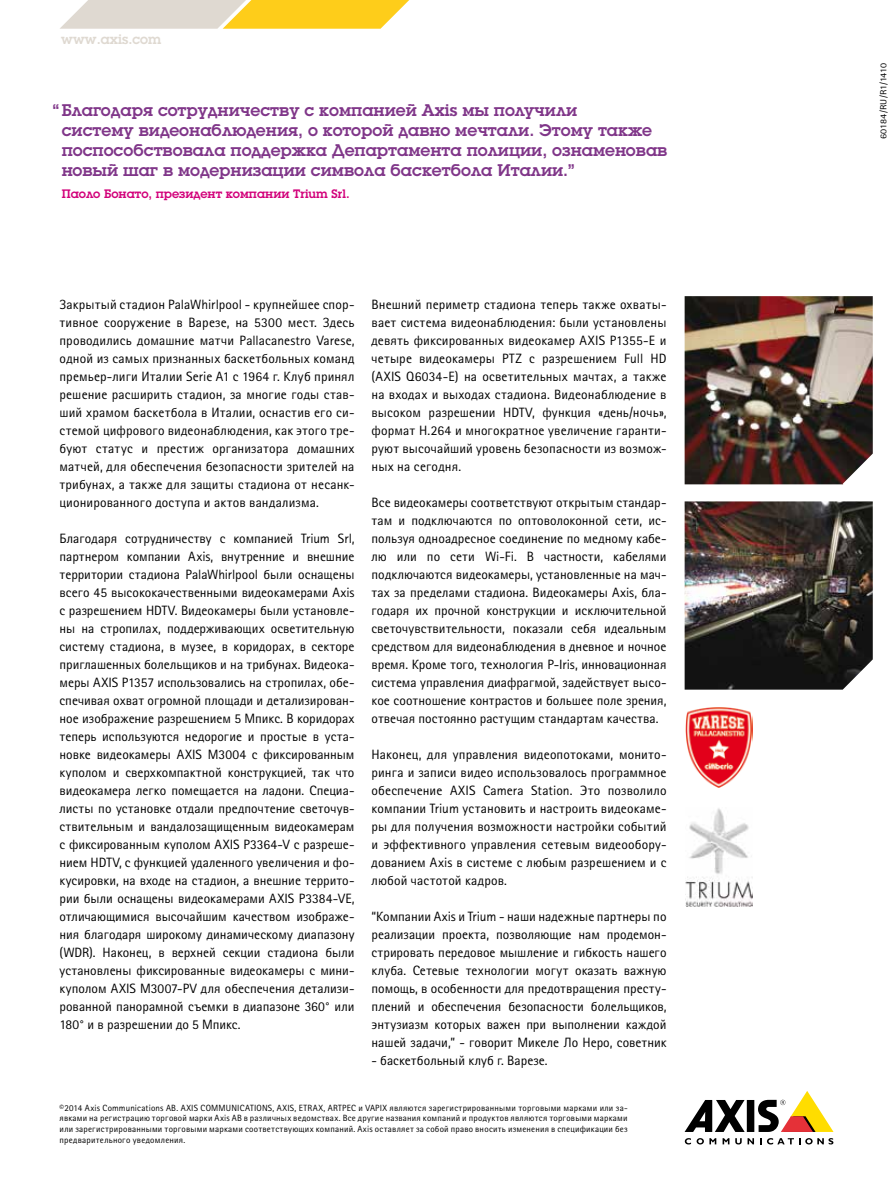
<style>
.page{position:relative;width:893px;height:1191px;background:#fff}
.page>*{position:absolute;margin:0;border:0;box-sizing:border-box;transform-origin:0 0}
.t1{font:600 16.5px/19.8px "Lubalin Graph ECG";color:#803689}
.t2{font:13.5px/18px "Rotis Sans Cyrillic";letter-spacing:.005em;color:#000;text-align:justify}
.t3{font:600 13.5px "Lubalin Graph ECG";color:#dfd9d1}
.t4{font:600 12px "Lubalin Graph ECG";color:#d2007a}
.t5{font:9px/10.8px "Rotis Sans Cyrillic";letter-spacing:.025em;color:#000;text-align:justify}
.t6{font:9px "Rotis Sans Serif Pro";letter-spacing:-.01em;color:#000;scale:1.12 1}
.s1{font-family:"Rotis Sans Serif Pro"}
</style>
<div class="page">
<div style="left:747px;top:1100px;width:7px;height:32px;background:#000"></div>
<svg style="left:685px;top:1100px;width:60px;height:32px"></svg>
<svg style="left:758px;top:1091px;width:75px;height:41px"></svg>
<svg style="left:685px;top:1138px;width:6px;height:6px"></svg>
<svg style="left:697px;top:1138px;width:19px;height:6px"></svg>
<svg style="left:723px;top:1138px;width:6px;height:6px"></svg>
<svg style="left:735px;top:1138px;width:19px;height:6px"></svg>
<svg style="left:760px;top:1138px;width:73px;height:6px"></svg>
<svg style="left:60px;top:0;width:349px;height:29px;background:#f0d783"></svg>
<img style="left:685px;top:296px;width:188px;height:188px">
<img style="left:685px;top:501px;width:188px;height:188px">
<img style="left:685px;top:707px;width:67px;height:80px">
<img style="left:685px;top:808px;width:67px;height:98px">
<p class="t3" style="left:61px;top:30px;width:102px">www.axis.com</p>
<p class="t1" style="left:62px;top:101px;width:607px;text-indent:-9px">“ Благодаря сотрудничеству с компанией Axis мы получили<br>систему видеонаблюдения, о которой давно мечтали. Этому также поспособствовала поддержка Департамента полиции, ознаменовав новый шаг в модернизации символа баскетбола Италии.”</p>
<p class="t4" style="left:62px;top:186px;width:289px">Паоло Бонато, президент компании Trium Srl.</p>
<p class="t2" style="left:60px;top:296px;width:297px">Закрытый стадион PalaWhirlpool - крупнейшее спор&shy;тивное сооружение в Варезе, на 5300 мест. Здесь проводились домашние матчи Pallacanestro Varese, одной из самых признанных баскетбольных команд премьер-лиги Италии Serie A1 с 1964 г. Клуб принял решение расширить стадион, за многие годы став&shy;ший храмом баскетбола в Италии, оснастив его си&shy;стемой цифрового видеонаблюдения, как этого тре&shy;буют статус и престиж организатора домашних матчей, для обеспечения безопасности зрителей на трибунах, а также для защиты стадиона от несанк&shy;ционированного доступа и актов вандализма.</p>
<p class="t2" style="left:60px;top:530px;width:297px">Благодаря сотрудничеству с компанией Trium Srl, партнером компании Axis, внутренние и внешние территории стадиона PalaWhirlpool были оснащены всего 45 высококачественными видеокамерами Axis с разрешением HDTV. Видеокамеры были установле&shy;ны на стропилах, поддерживающих осветительную систему стадиона, в музее, в коридорах, в секторе приглашенных болельщиков и на трибунах. Видеока&shy;меры AXIS P1357 использовались на стропилах, обе&shy;спечивая охват огромной площади и детализирован&shy;ное изображение разрешением 5 Мпикс. В коридорах теперь используются недорогие и простые в уста&shy;новке видеокамеры AXIS M3004 с фиксированным куполом и сверхкомпактной конструкцией, так что видеокамера легко помещается на ладони. Специа&shy;листы по установке отдали предпочтение светочув&shy;ствительным и вандалозащищенным видеокамерам с фиксированным куполом AXIS P3364-V с разреше&shy;нием HDTV, с функцией удаленного увеличения и фо&shy;кусировки, на входе на стадион, а внешние террито&shy;рии были оснащены видеокамерами AXIS P3384-VE, отличающимися высочайшим качеством изображе&shy;ния благодаря широкому динамическому диапазону (WDR). Наконец, в верхней секции стадиона были установлены фиксированные видеокамеры с мини&shy;куполом AXIS M3007-PV для обеспечения детализи&shy;рованной панорамной съемки в диапазоне 360° или 180° и в разрешении до 5 Мпикс.</p>
<p class="t2" style="left:372px;top:296px;width:296px">Внешний периметр стадиона теперь также охваты&shy;вает система видеонаблюдения: были установлены девять фиксированных видеокамер AXIS P1355-E и четыре видеокамеры PTZ с разрешением Full HD (AXIS Q6034-E) на осветительных мачтах, а также на входах и выходах стадиона. Видеонаблюдение в высоком разрешении HDTV, функция «день/ночь», формат H.264 и многократное увеличение гаранти&shy;руют высочайший уровень безопасности из возмож&shy;ных на сегодня.</p>
<p class="t2" style="left:372px;top:494px;width:296px">Все видеокамеры соответствуют открытым стандар&shy;там и подключаются по оптоволоконной сети, ис&shy;пользуя одноадресное соединение по медному кабе&shy;лю или по сети Wi-Fi. В частности, кабелями подключаются видеокамеры, установленные на мач&shy;тах за пределами стадиона. Видеокамеры Axis, бла&shy;годаря их прочной конструкции и исключительной светочувствительности, показали себя идеальным средством для видеонаблюдения в дневное и ночное время. Кроме того, технология P-Iris, инновационная система управления диафрагмой, задействует высо&shy;кое соотношение контрастов и большее поле зрения, отвечая постоянно растущим стандартам качества.</p>
<p class="t2" style="left:372px;top:746px;width:297px">Наконец, для управления видеопотоками, монито&shy;ринга и записи видео использовалось программное обеспечение AXIS Camera Station. Это позволило компании Trium установить и настроить видеокаме&shy;ры для получения возможности настройки событий и эффективного управления сетевым видеообору&shy;дованием Axis в системе с любым разрешением и с любой частотой кадров.</p>
<p class="t2" style="left:372px;top:908px;width:297px">“Компании Axis и Trium - наши надежные партнеры по реализации проекта, позволяющие нам продемон&shy;стрировать передовое мышление и гибкость нашего клуба. Сетевые технологии могут оказать важную помощь, в особенности для предотвращения престу&shy;плений и обеспечения безопасности болельщиков, энтузиазм которых важен при выполнении каждой нашей задачи,” - говорит Микеле Ло Неро, советник</p>
<p class="t2" style="left:372px;top:1051px;width:178px">- баскетбольный клуб г. Варезе.</p>
<p class="t5" style="left:60px;top:1102px;width:570px"><span class="s1">©2014</span> Axis Communications AB. AXIS COMMUNICATIONS, AXIS, ETRAX, ARTPEC и VAPIX являются зарегистрированными торговыми марками или за&shy;явками на регистрацию торговой марки Axis AB в различных ведомствах. Все другие названия компаний и продуктов являются торговыми марками или зарегистрированными торговыми марками соответствующих компаний. Axis оставляет за собой право вносить изменения в спецификации без предварительного уведомления.</p>
<p class="t6" style="left:878px;top:139px;width:70px;rotate:-90deg">60184/RU/R1/1410</p>
</div>
